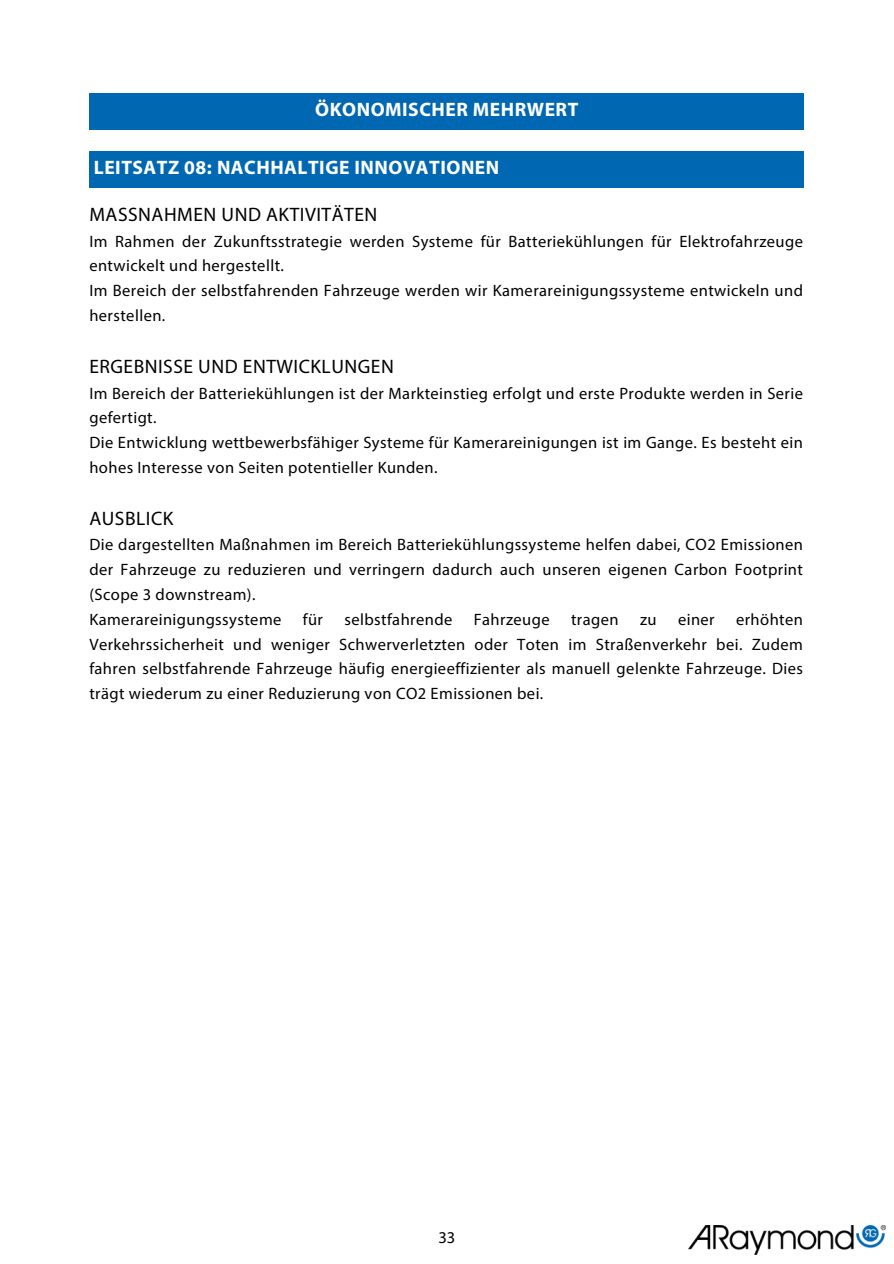
<style>
.page{position:relative;width:894px;height:1264px;background:#fff}
.page>*{position:absolute;margin:0;border:0;box-sizing:border-box;transform-origin:0 0}
.t1{font:19.5px "Myriad Pro";letter-spacing:.025em;color:#000}
.t2{font:700 19.5px "Myriad Pro";letter-spacing:.025em;color:#fff}
.t3{font:16.5px/24.8px "Myriad Pro";letter-spacing:.025em;color:#000}
</style>
<div class="page">
<img style="left:688px;top:1225px;width:196px;height:29px">
<div style="left:89px;top:152px;width:714px;height:36px;background:#0068b2"></div>
<div style="left:89px;top:94px;width:715px;height:36px;background:#0068b2"></div>
<p class="t2" style="left:315px;top:102px;width:264px">ÖKONOMISCHER MEHRWERT</p>
<h1 class="t2" style="left:94px;top:160px;width:407px">LEITSATZ 08: NACHHALTIGE INNOVATIONEN</h1>
<p class="t1" style="left:89px;top:206px;width:289px">MASSNAHMEN UND AKTIVITÄTEN</p>
<p class="t3" style="left:89px;top:230px;width:715px">Im Rahmen der Zukunftsstrategie werden Systeme für Batteriekühlungen für Elektrofahrzeuge entwickelt und hergestellt.<br>Im Bereich der selbstfahrenden Fahrzeuge werden wir Kamerareinigungssysteme entwickeln und herstellen.</p>
<p class="t1" style="left:89px;top:358px;width:306px">ERGEBNISSE UND ENTWICKLUNGEN</p>
<p class="t3" style="left:89px;top:382px;width:715px">Im Bereich der Batteriekühlungen ist der Markteinstieg erfolgt und erste Produkte werden in Serie gefertigt.<br>Die Entwicklung wettbewerbsfähiger Systeme für Kamerareinigungen ist im Gange. Es besteht ein hohes Interesse von Seiten potentieller Kunden.</p>
<p class="t1" style="left:89px;top:510px;width:86px">AUSBLICK</p>
<p class="t3" style="left:89px;top:534px;width:715px">Die dargestellten Maßnahmen im Bereich Batteriekühlungssysteme helfen dabei, CO2 Emissionen der Fahrzeuge zu reduzieren und verringern dadurch auch unseren eigenen Carbon Footprint (Scope 3 downstream).<br>Kamerareinigungssysteme</p>
<p class="t3" style="left:303px;top:608px;width:22px">für</p>
<p class="t3" style="left:344px;top:608px;width:109px">selbstfahrende</p>
<p class="t3" style="left:473px;top:608px;width:77px">Fahrzeuge</p>
<p class="t3" style="left:571px;top:608px;width:49px">tragen</p>
<p class="t3" style="left:640px;top:608px;width:18px">zu</p>
<p class="t3" style="left:677px;top:608px;width:38px">einer</p>
<p class="t3" style="left:89px;top:608px;width:715px;text-align:justify;text-indent:646px">erhöhten Verkehrssicherheit und weniger Schwerverletzten oder Toten im Straßenverkehr bei. Zudem fahren selbstfahrende Fahrzeuge häufig energieeffizienter als manuell gelenkte Fahrzeuge. Dies trägt wiederum zu einer Reduzierung von CO2 Emissionen bei.</p>
<p class="t3" style="left:438px;top:1226px;width:18px">33</p>
</div>
